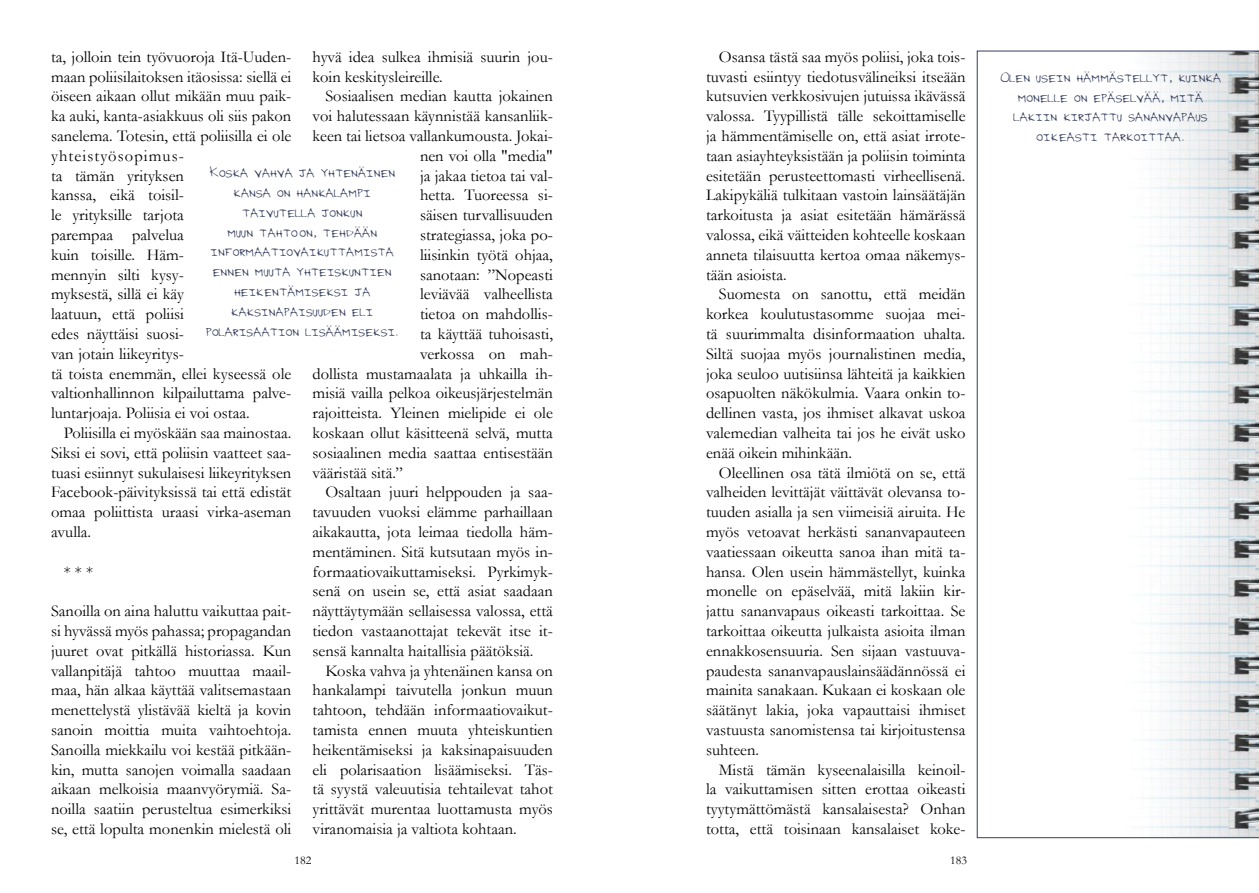
<style>
.page{position:relative;width:1259px;height:893px;background:#fff}
.page>*{position:absolute;margin:0;border:0;box-sizing:border-box;transform-origin:0 0}
.t1{font:16.5px/19.8px "Garamond";color:#000;text-align:justify}
.t2{font:16.5px/19.8px "Grants Hand";color:#353e5d;text-align:center;scale:1.04 1}
.t3{font:12px "Garamond";color:#000}
</style>
<div class="page">
<svg style="left:977px;top:51px;width:282px;height:787px"></svg>
<p class="t1" style="left:51px;top:46px;width:242px;text-align:left">ta, jolloin tein työvuoroja Itä-Uuden&shy;maan poliisilaitoksen itäosissa: siellä ei öiseen aikaan ollut mikään muu paik&shy;ka auki, kanta-asiakkuus oli siis pakon sanelema. Totesin, että poliisilla ei ole yhteistyösopimus-<br>ta tämän yrityksen<br>kanssa, eikä toisil-<br>le yrityksille tarjota<br>parempaa palvelua<br>kuin toisille. Häm-<br>mennyin silti kysy-<br>myksestä, sillä ei käy<br>laatuun, että poliisi<br>edes näyttäisi suosi-<br>van jotain liikeyritys-<br>tä toista enemmän, ellei kyseessä ole valtionhallinnon kilpailuttama palve&shy;luntarjoaja. Poliisia ei voi ostaa.</p>
<p class="t1" style="left:51px;top:423px;width:242px;text-indent:13px">Poliisilla ei myöskään saa mainostaa.<br>Siksi ei sovi, että poliisin vaatteet saa&shy;tuasi esiinnyt sukulaisesi liikeyrityksen Facebook-päivityksissä tai että edistät omaa poliittista uraasi virka-aseman avulla.</p>
<p class="t1" style="left:64px;top:561px;width:31px">* * *</p>
<p class="t1" style="left:51px;top:601px;width:242px">Sanoilla on aina haluttu vaikuttaa pait&shy;si hyvässä myös pahassa; propagandan juuret ovat pitkällä historiassa. Kun vallanpitäjä tahtoo muuttaa maail&shy;maa, hän alkaa käyttää valitsemastaan menettelystä ylistävää kieltä ja kovin sanoin moittia muita vaihtoehtoja.<br>Sanoilla miekkailu voi kestää pitkään&shy;kin, mutta sanojen voimalla saadaan aikaan melkoisia maanvyörymiä. Sa&shy;noilla saatiin perusteltua esimerkiksi se, että lopulta monenkin mielestä oli</p>
<p class="t1" style="left:313px;top:46px;width:242px">hyvä idea sulkea ihmisiä suurin jou&shy;koin keskitysleireille.</p>
<p class="t1" style="left:325px;top:86px;width:229px">Sosiaalisen median kautta jokainen</p>
<p class="t1" style="left:313px;top:106px;width:242px">voi halutessaan käynnistää kansanliik-</p>
<p class="t1" style="left:313px;top:126px;width:242px">keen tai lietsoa vallankumousta. Jokai-</p>
<p class="t1" style="left:420px;top:145px;width:134px">nen voi olla "media"</p>
<p class="t1" style="left:420px;top:165px;width:134px">ja jakaa tietoa tai val-</p>
<p class="t1" style="left:420px;top:185px;width:134px">hetta. Tuoreessa si-</p>
<p class="t1" style="left:420px;top:205px;width:134px">säisen turvallisuuden</p>
<p class="t1" style="left:420px;top:225px;width:134px">strategiassa, joka po-</p>
<p class="t1" style="left:420px;top:244px;width:134px">liisinkin työtä ohjaa,</p>
<p class="t1" style="left:420px;top:264px;width:134px">sanotaan: ”Nopeasti</p>
<p class="t1" style="left:420px;top:284px;width:134px">leviävää valheellista</p>
<p class="t1" style="left:420px;top:304px;width:134px">tietoa on mahdollis-</p>
<p class="t1" style="left:420px;top:324px;width:134px">ta käyttää tuhoisasti,</p>
<p class="t1" style="left:420px;top:343px;width:134px">verkossa on mah-</p>
<p class="t1" style="left:313px;top:363px;width:242px">dollista mustamaalata ja uhkailla ih-</p>
<p class="t1" style="left:313px;top:383px;width:242px">misiä vailla pelkoa oikeusjärjestelmän</p>
<p class="t1" style="left:313px;top:403px;width:242px">rajoitteista. Yleinen mielipide ei ole</p>
<p class="t1" style="left:313px;top:423px;width:242px">koskaan ollut käsitteenä selvä, mutta</p>
<p class="t1" style="left:313px;top:442px;width:242px">sosiaalinen media saattaa entisestään</p>
<p class="t1" style="left:313px;top:462px;width:92px">vääristää sitä.”</p>
<p class="t1" style="left:325px;top:482px;width:229px">Osaltaan juuri helppouden ja saa-</p>
<p class="t1" style="left:313px;top:502px;width:242px">tavuuden vuoksi elämme parhaillaan</p>
<p class="t1" style="left:313px;top:522px;width:242px">aikakautta, jota leimaa tiedolla häm-</p>
<p class="t1" style="left:313px;top:541px;width:242px">mentäminen. Sitä kutsutaan myös in-</p>
<p class="t1" style="left:313px;top:561px;width:242px">formaatiovaikuttamiseksi. Pyrkimyk-</p>
<p class="t1" style="left:313px;top:581px;width:242px">senä on usein se, että asiat saadaan</p>
<p class="t1" style="left:313px;top:601px;width:242px">näyttäytymään sellaisessa valossa, että</p>
<p class="t1" style="left:313px;top:621px;width:242px">tiedon vastaanottajat tekevät itse it-</p>
<p class="t1" style="left:313px;top:640px;width:222px">sensä kannalta haitallisia päätöksiä.</p>
<p class="t1" style="left:325px;top:660px;width:229px">Koska vahva ja yhtenäinen kansa on</p>
<p class="t1" style="left:313px;top:680px;width:242px">hankalampi taivutella jonkun muun</p>
<p class="t1" style="left:313px;top:700px;width:242px">tahtoon, tehdään informaatiovaikut-</p>
<p class="t1" style="left:313px;top:720px;width:242px">tamista ennen muuta yhteiskuntien</p>
<p class="t1" style="left:313px;top:739px;width:242px">heikentämiseksi ja kaksinapaisuuden</p>
<p class="t1" style="left:313px;top:759px;width:242px">eli polarisaation lisäämiseksi. Täs-</p>
<p class="t1" style="left:313px;top:779px;width:242px">tä syystä valeuutisia tehtailevat tahot</p>
<p class="t1" style="left:313px;top:799px;width:242px">yrittävät murentaa luottamusta myös</p>
<p class="t1" style="left:313px;top:819px;width:206px">viranomaisia ja valtiota kohtaan.</p>
<p class="t2" style="left:205px;top:161px;width:187px">Koska vahva ja yhtenäinen kansa on hankalampi taivutella jonkun<br>muun tahtoon, tehdään informaatiovaikuttamista ennen muuta yhteiskuntien heikentämiseksi ja kaksinapaisuuden eli polarisaation lisäämiseksi.</p>
<p class="t1" style="left:706px;top:46px;width:261px;text-indent:13px">Osansa tästä saa myös poliisi, joka tois&shy;tuvasti esiintyy tiedotusvälineiksi itseään kutsuvien verkkosivujen jutuissa ikävässä valossa. Tyypillistä tälle sekoittamiselle ja hämmentämiselle on, että asiat irrote&shy;taan asiayhteyksistään ja poliisin toiminta esitetään perusteettomasti virheellisenä.<br>Lakipykäliä tulkitaan vastoin lainsäätäjän tarkoitusta ja asiat esitetään hämärässä valossa, eikä väitteiden kohteelle koskaan anneta tilaisuutta kertoa omaa näkemys&shy;tään asioista.</p>
<p class="t1" style="left:706px;top:284px;width:261px;text-indent:13px">Suomesta on sanottu, että meidän korkea koulutustasomme suojaa mei&shy;tä suurimmalta disinformaation uhalta.<br>Siltä suojaa myös journalistinen media, joka seuloo uutisiinsa lähteitä ja kaikkien osapuolten näkökulmia. Vaara onkin to&shy;dellinen vasta, jos ihmiset alkavat uskoa valemedian valheita tai jos he eivät usko enää oikein mihinkään.</p>
<p class="t1" style="left:706px;top:462px;width:261px;text-indent:13px">Oleellinen osa tätä ilmiötä on se, että valheiden levittäjät väittävät olevansa to&shy;tuuden asialla ja sen viimeisiä airuita. He myös vetoavat herkästi sananvapauteen vaatiessaan oikeutta sanoa ihan mitä ta&shy;hansa. Olen usein hämmästellyt, kuinka monelle on epäselvää, mitä lakiin kir&shy;jattu sananvapaus oikeasti tarkoittaa. Se tarkoittaa oikeutta julkaista asioita ilman ennakkosensuuria. Sen sijaan vastuuva&shy;paudesta sananvapauslainsäädännössä ei mainita sanakaan. Kukaan ei koskaan ole säätänyt lakia, joka vapauttaisi ihmiset vastuusta sanomistensa tai kirjoitustensa suhteen.</p>
<p class="t1" style="left:706px;top:759px;width:261px;text-indent:13px">Mistä tämän kyseenalaisilla keinoil&shy;la vaikuttamisen sitten erottaa oikeasti tyytymättömästä kansalaisesta? Onhan totta, että toisinaan kansalaiset koke-</p>
<p class="t3" style="left:294px;top:852px;width:18px">182</p>
<p class="t3" style="left:950px;top:852px;width:18px">183</p>
<p class="t2" style="left:999px;top:66px;width:214px">Olen usein hämmästellyt, kuinka monelle on epäselvää, mitä lakiin kirjattu sananvapaus oikeasti tarkoittaa.</p>
</div>
